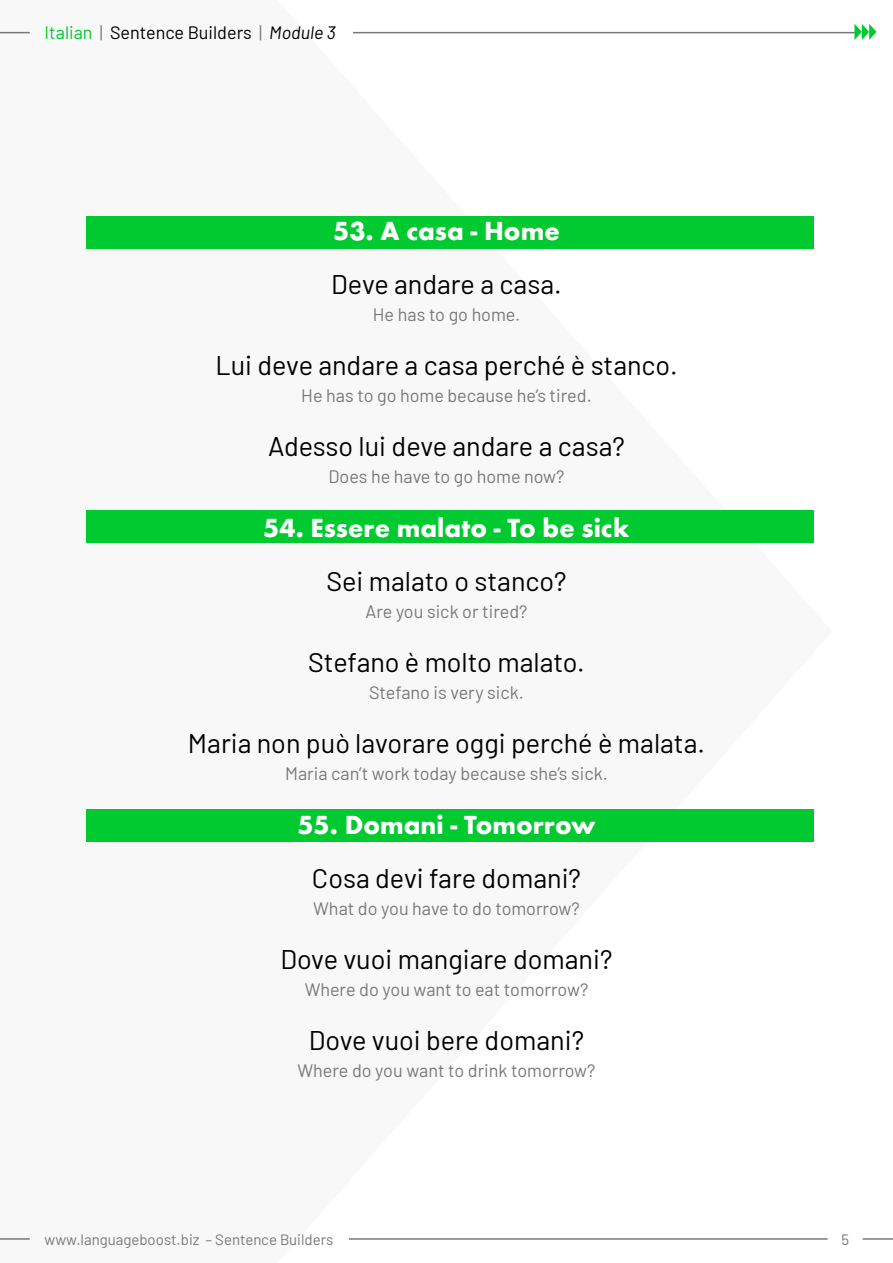
<style>
.page{position:relative;width:893px;height:1263px;background:#fff}
.page>*{position:absolute;margin:0;border:0;box-sizing:border-box;transform-origin:0 0}
.t1{font:27px "Barlow";color:#000}
.t2{font:700 27px "Futura Round";color:#fff}
.t3{font:18px "Barlow";color:#787878}
.t4{font:18px "Barlow";color:#000}
.t5{font:15px "Barlow";color:#787878}
.s1{color:#00ca2f}
.s2{color:#787878}
.s3{font-style:italic}
</style>
<div class="page">
<hr style="left:0;top:32px;width:30px;height:1px;background:#787878">
<hr style="left:0;top:1238px;width:30px;height:2px;background:#787878">
<hr style="left:353px;top:32px;width:502px;height:1px;background:#787878">
<hr style="left:863px;top:1238px;width:30px;height:2px;background:#787878">
<hr style="left:349px;top:1238px;width:479px;height:2px;background:#787878">
<svg style="left:854px;top:24px;width:22px;height:16px"></svg>
<div style="left:86px;top:216px;width:728px;height:32px;background:#00ca2f"></div>
<div style="left:86px;top:510px;width:728px;height:33px;background:#00ca2f"></div>
<div style="left:86px;top:809px;width:728px;height:33px;background:#00ca2f"></div>
<p class="t4" style="left:45px;top:20px;width:293px"><span class="s1">Italian</span> <span class="s2">|</span> Sentence Builders <span class="s2">|</span> <span class="s3">Module 3</span></p>
<h1 class="t2" style="left:333px;top:210px;width:228px">53. A casa - Home</h1>
<h1 class="t1" style="left:331px;top:265px;width:232px">Deve andare a casa.</h1>
<p class="t3" style="left:373px;top:301px;width:149px">He has to go home.</p>
<h1 class="t1" style="left:215px;top:346px;width:464px">Lui deve andare a casa perché è stanco.</h1>
<p class="t3" style="left:301px;top:382px;width:292px">He has to go home because he’s tired.</p>
<h1 class="t1" style="left:268px;top:427px;width:358px">Adesso lui deve andare a casa?</h1>
<p class="t3" style="left:328px;top:463px;width:237px">Does he have to go home now?</p>
<h1 class="t2" style="left:263px;top:507px;width:368px">54. Essere malato - To be sick</h1>
<h1 class="t1" style="left:326px;top:562px;width:242px">Sei malato o stanco?</h1>
<p class="t3" style="left:365px;top:598px;width:164px">Are you sick or tired?</p>
<h1 class="t1" style="left:308px;top:643px;width:278px">Stefano è molto malato.</h1>
<p class="t3" style="left:369px;top:679px;width:156px">Stefano is very sick.</p>
<h1 class="t1" style="left:188px;top:724px;width:519px">Maria non può lavorare oggi perché è malata.</h1>
<p class="t3" style="left:285px;top:760px;width:324px">Maria can’t work today because she’s sick.</p>
<h1 class="t2" style="left:297px;top:804px;width:300px">55. Domani - Tomorrow</h1>
<h1 class="t1" style="left:312px;top:859px;width:271px">Cosa devi fare domani?</h1>
<p class="t3" style="left:313px;top:895px;width:268px">What do you have to do tomorrow?</p>
<h1 class="t1" style="left:280px;top:940px;width:334px">Dove vuoi mangiare domani?</h1>
<p class="t3" style="left:305px;top:976px;width:285px">Where do you want to eat tomorrow?</p>
<h1 class="t1" style="left:309px;top:1021px;width:277px">Dove vuoi bere domani?</h1>
<p class="t3" style="left:297px;top:1057px;width:300px">Where do you want to drink tomorrow?</p>
<p class="t5" style="left:45px;top:1229px;width:290px">www.languageboost.biz – Sentence Builders</p>
<p class="t5" style="left:841px;top:1229px;width:9px">5</p>
</div>
